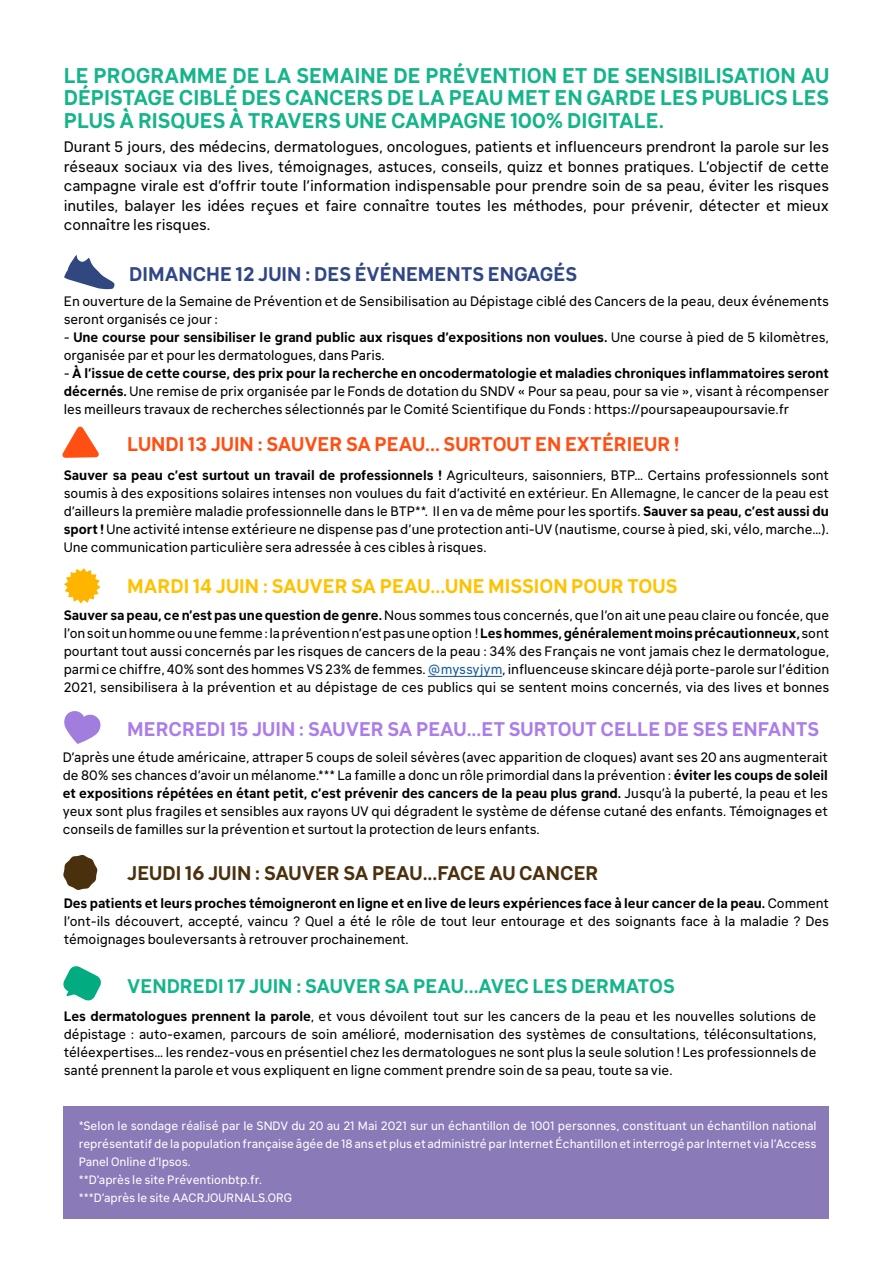
<style>
.page{position:relative;width:893px;height:1263px;background:#fff}
.page>*{position:absolute;margin:0;border:0;box-sizing:border-box;transform-origin:0 0}
.t1{font:700 21px/22.5px "Klima";color:#14b58a;text-align:justify}
.t2{font:700 19.5px "Klima";color:#ab7de8}
.t3{font:700 19.5px "Klima";color:#ff4f12}
.t4{font:700 19.5px "Klima";color:#ffc200}
.t5{font:700 19.5px "Klima";color:#14b58a}
.t6{font:700 19.5px "Klima";color:#4a300d}
.t7{font:700 19.5px "Klima";color:#304787}
.t8{font:15px/19.5px "Klima";color:#000;text-align:justify}
.t9{font:13.5px/18px "Klima";color:#000;text-align:justify}
.t10{font:12px/18px "Klima";color:#fff;text-align:justify}
.s1{font-weight:700}
.s2{color:#175d9e}
</style>
<div class="page">
<div style="left:64px;top:1106px;width:765px;height:112px;background:#8a7ab8"></div>
<hr style="left:428px;top:676px;width:74px;height:1px;background:#175d9e">
<svg style="left:64px;top:255px;width:51px;height:34px"></svg>
<svg style="left:62px;top:426px;width:37px;height:32px"></svg>
<svg style="left:64px;top:568px;width:36px;height:35px"></svg>
<svg style="left:64px;top:711px;width:37px;height:33px"></svg>
<svg style="left:63px;top:855px;width:34px;height:35px"></svg>
<svg style="left:63px;top:966px;width:38px;height:35px"></svg>
<p class="t1" style="left:64px;top:62px;width:767px">LE PROGRAMME DE LA SEMAINE DE PRÉVENTION ET DE SENSIBILISATION AU DÉPISTAGE CIBLÉ DES CANCERS DE LA PEAU MET EN GARDE LES PUBLICS LES PLUS À RISQUES À TRAVERS UNE CAMPAGNE 100% DIGITALE.</p>
<p class="t8" style="left:64px;top:136px;width:767px">Durant 5 jours, des médecins, dermatologues, oncologues, patients et influenceurs prendront la parole sur les réseaux sociaux via des lives, témoignages, astuces, conseils, quizz et bonnes pratiques. L’objectif de cette campagne virale est d’offrir toute l’information indispensable pour prendre soin de sa peau, éviter les risques inutiles, balayer les idées reçues et faire connaître toutes les méthodes, pour prévenir, détecter et mieux connaître les risques.</p>
<p class="t7" style="left:129px;top:257px;width:449px">DIMANCHE 12 JUIN : DES ÉVÉNEMENTS ENGAGÉS</p>
<p class="t9" style="left:64px;top:290px;width:767px">En ouverture de la Semaine de Prévention et de Sensibilisation au Dépistage ciblé des Cancers de la peau, deux événements seront organisés ce jour :</p>
<p class="t9" style="left:64px;top:326px;width:767px">- <span class="s1">Une course pour sensibiliser le grand public aux risques d’expositions non voulues.</span> Une course à pied de 5 kilomètres, organisée par et pour les dermatologues, dans Paris.</p>
<p class="t9" style="left:64px;top:362px;width:767px">- <span class="s1">À l’issue de cette course, des prix pour la recherche en oncodermatologie et maladies chroniques inflammatoires seront décernés.</span> Une remise de prix organisée par le Fonds de dotation du SNDV « Pour sa peau, pour sa vie », visant à récompenser les meilleurs travaux de recherches sélectionnés par le Comité Scientifique du Fonds : https://poursapeaupoursavie.fr</p>
<p class="t3" style="left:127px;top:428px;width:554px">LUNDI 13 JUIN : SAUVER SA PEAU... SURTOUT EN EXTÉRIEUR !</p>
<p class="t9" style="left:64px;top:465px;width:767px"><span class="s1">Sauver sa peau c’est surtout un travail de professionnels !</span> Agriculteurs, saisonniers, BTP… Certains professionnels sont soumis à des expositions solaires intenses non voulues du fait d’activité en extérieur. En Allemagne, le cancer de la peau est d’ailleurs la première maladie professionnelle dans le BTP**. Il en va de même pour les sportifs. <span class="s1">Sauver sa peau, c’est aussi du sport !</span> Une activité intense extérieure ne dispense pas d’une protection anti-UV (nautisme, course à pied, ski, vélo, marche…).<br>Une communication particulière sera adressée à ces cibles à risques.</p>
<p class="t4" style="left:127px;top:569px;width:552px">MARDI 14 JUIN : SAUVER SA PEAU...UNE MISSION POUR TOUS</p>
<p class="t9" style="left:64px;top:604px;width:767px"><span class="s1">Sauver sa peau, ce n’est pas une question de genre.</span> Nous sommes tous concernés, que l’on ait une peau claire ou foncée, que l’on soit un homme ou une femme : la prévention n’est pas une option ! <span class="s1">Les hommes, généralement moins précautionneux,</span> sont pourtant tout aussi concernés par les risques de cancers de la peau : 34% des Français ne vont jamais chez le dermatologue, parmi ce chiffre, 40% sont des hommes VS 23% de femmes. <span class="s2">@myssyjym</span>, influenceuse skincare déjà porte-parole sur l’édition 2021, sensibilisera à la prévention et au dépistage de ces publics qui se sentent moins concernés, via des lives et bonnes</p>
<p class="t2" style="left:127px;top:712px;width:694px">MERCREDI 15 JUIN : SAUVER SA PEAU...ET SURTOUT CELLE DE SES ENFANTS</p>
<p class="t9" style="left:63px;top:747px;width:767px">D’après une étude américaine, attraper 5 coups de soleil sévères (avec apparition de cloques) avant ses 20 ans augmenterait de 80% ses chances d’avoir un mélanome.*** La famille a donc un rôle primordial dans la prévention : <span class="s1">éviter les coups de soleil et expositions répétées en étant petit, c’est prévenir des cancers de la peau plus grand.</span> Jusqu’à la puberté, la peau et les yeux sont plus fragiles et sensibles aux rayons UV qui dégradent le système de défense cutané des enfants. Témoignages et conseils de familles sur la prévention et surtout la protection de leurs enfants.</p>
<p class="t6" style="left:127px;top:856px;width:473px">JEUDI 16 JUIN : SAUVER SA PEAU...FACE AU CANCER</p>
<p class="t9" style="left:64px;top:892px;width:767px"><span class="s1">Des patients et leurs proches témoigneront en ligne et en live de leurs expériences face à leur cancer de la peau.</span> Comment l’ont-ils découvert, accepté, vaincu ? Quel a été le rôle de tout leur entourage et des soignants face à la maladie ? Des témoignages bouleversants à retrouver prochainement.</p>
<p class="t5" style="left:127px;top:969px;width:549px">VENDREDI 17 JUIN : SAUVER SA PEAU...AVEC LES DERMATOS</p>
<p class="t9" style="left:64px;top:1005px;width:754px"><span class="s1">Les dermatologues prennent la parole</span>, et vous dévoilent tout sur les cancers de la peau et les nouvelles solutions de dépistage : auto-examen, parcours de soin amélioré, modernisation des systèmes de consultations, téléconsultations, téléexpertises… les rendez-vous en présentiel chez les dermatologues ne sont plus la seule solution ! Les professionnels de santé prennent la parole et vous expliquent en ligne comment prendre soin de sa peau, toute sa vie.</p>
<p class="t10" style="left:79px;top:1116px;width:739px">*Selon le sondage réalisé par le SNDV du 20 au 21 Mai 2021 sur un échantillon de 1001 personnes, constituant un échantillon national représentatif de la population française âgée de 18 ans et plus et administré par Internet Échantillon et interrogé par Internet via l’Access Panel Online d’Ipsos.</p>
<p class="t10" style="left:79px;top:1170px;width:185px">**D’après le site Préventionbtp.fr.</p>
<p class="t10" style="left:79px;top:1188px;width:215px">***D’après le site AACRJOURNALS.ORG</p>
</div>
